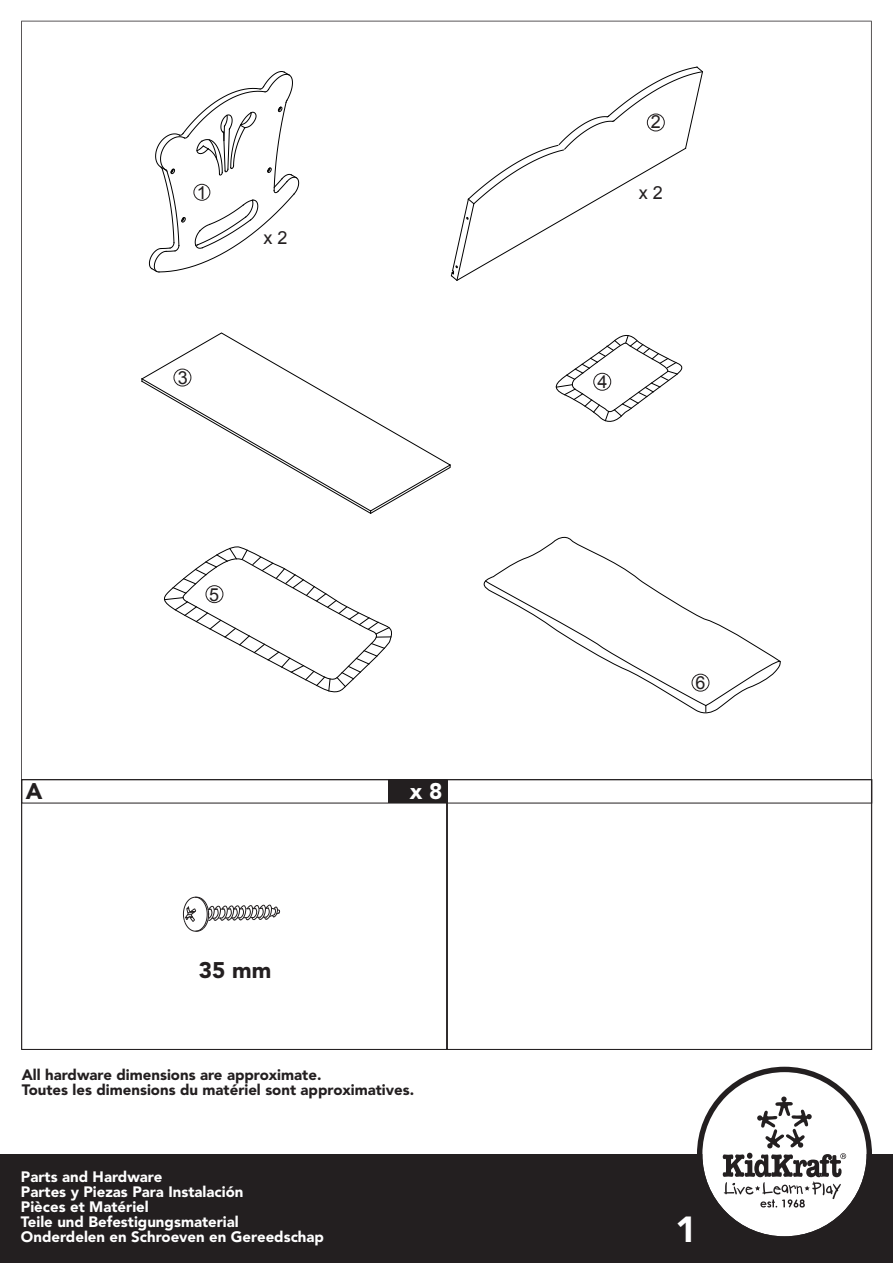
<style>
.page{position:relative;width:893px;height:1263px;background:#fff}
.page>*{position:absolute;margin:0;border:0;box-sizing:border-box;transform-origin:0 0}
.t1{font:900 36px "Avenir LT Std";color:#fff}
.t2{font:900 22.5px "Avenir LT Std";color:#231f20}
.t3{font:900 22.5px "Avenir LT Std";color:#fff}
.t4{font:18px "Arial";color:#231f20}
.t5{font:900 15px/15px "Avenir LT Std";color:#fff}
.t6{font:900 15px/15px "Avenir LT Std";color:#231f20}
</style>
<div class="page">
<div style="left:0;top:1154px;width:893px;height:109px;background:#231f20"></div>
<svg style="left:697px;top:1067px;width:175px;height:170px"></svg>
<div style="left:21px;top:779px;width:426px;height:24px;border:1px solid #231f20"></div>
<div style="left:447px;top:779px;width:425px;height:24px;border:1px solid #231f20"></div>
<div style="left:388px;top:780px;width:59px;height:23px;background:#231f20"></div>
<svg style="left:450px;top:66px;width:253px;height:215px"></svg>
<svg style="left:141px;top:332px;width:310px;height:180px"></svg>
<svg style="left:149px;top:71px;width:150px;height:202px"></svg>
<div style="left:194px;top:184px;width:16px;height:17px;border:1px solid #231f20;border-radius:50%"></div>
<div style="left:647px;top:114px;width:18px;height:17px;border:1px solid #231f20;border-radius:50%"></div>
<div style="left:174px;top:369px;width:17px;height:17px;border:1px solid #231f20;border-radius:50%"></div>
<svg style="left:555px;top:335px;width:128px;height:87px"></svg>
<svg style="left:164px;top:546px;width:228px;height:147px"></svg>
<svg style="left:483px;top:536px;width:229px;height:178px"></svg>
<svg style="left:484px;top:580px;width:297px;height:132px"></svg>
<svg style="left:183px;top:896px;width:97px;height:36px"></svg>
<p class="t4" style="left:197px;top:181px;width:12px">1</p>
<p class="t4" style="left:263px;top:226px;width:26px">x 2</p>
<p class="t4" style="left:651px;top:110px;width:12px">2</p>
<p class="t4" style="left:639px;top:181px;width:26px">x 2</p>
<p class="t4" style="left:178px;top:366px;width:12px">3</p>
<p class="t4" style="left:597px;top:370px;width:12px">4</p>
<p class="t4" style="left:209px;top:583px;width:12px">5</p>
<h2 class="t2" style="left:26px;top:777px;width:18px">A</h2>
<h2 class="t3" style="left:410px;top:777px;width:34px">x 8</h2>
<h2 class="t2" style="left:199px;top:957px;width:74px">35 mm</h2>
<p class="t6" style="left:22px;top:1067px;width:394px">All hardware dimensions are approximate.<br>Toutes les dimensions du matériel sont approximatives.</p>
<p class="t5" style="left:21px;top:1169px;width:305px">Parts and Hardware<br>Partes y Piezas Para Instalación<br>Pièces et Matériel<br>Teile und Befestigungsmaterial<br>Onderdelen en Schroeven en Gereedschap</p>
<p class="t4" style="left:695px;top:671px;width:12px">6</p>
<h1 class="t1" style="left:676px;top:1207px;width:23px">1</h1>
</div>
